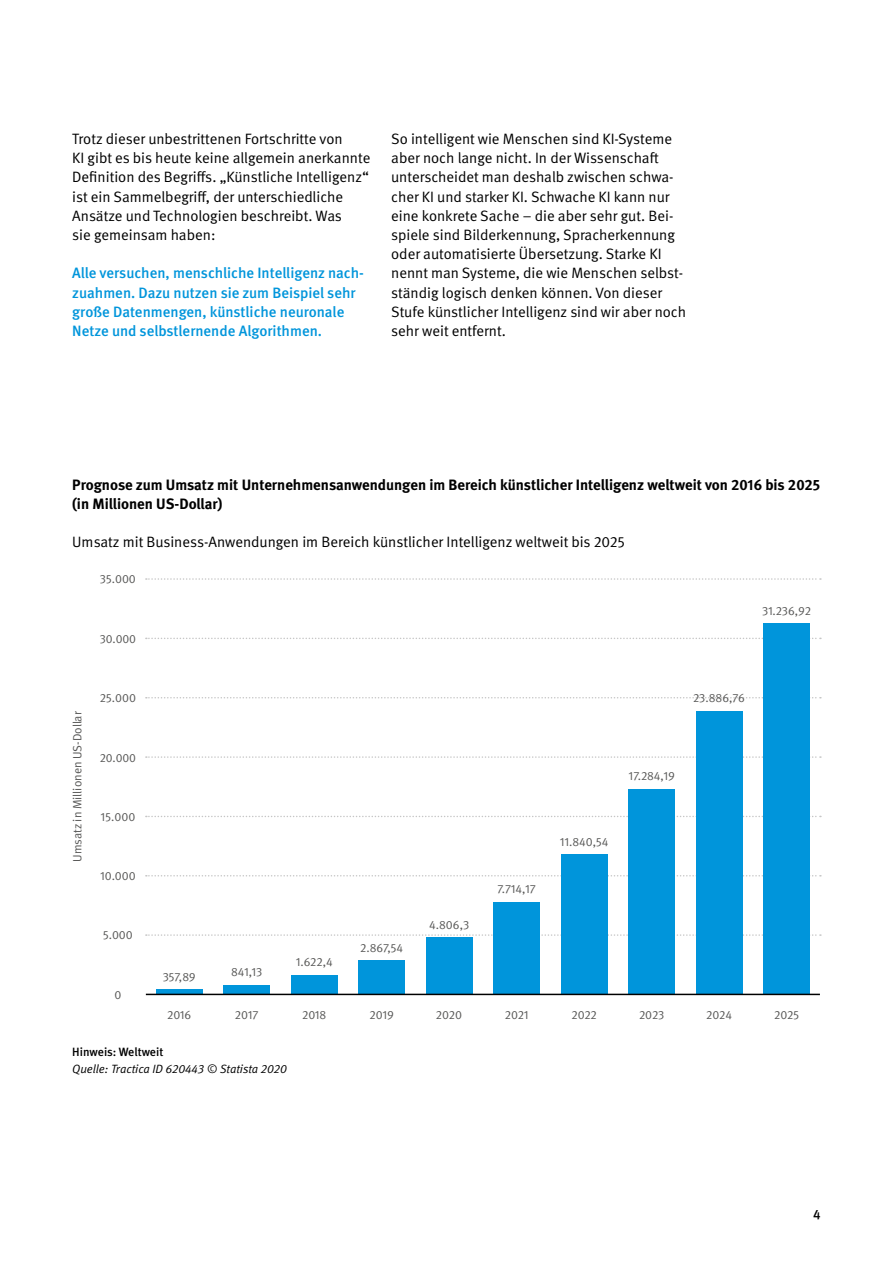
<style>
.page{position:relative;width:893px;height:1263px;background:#fff}
.page>*{position:absolute;margin:0;border:0;box-sizing:border-box;transform-origin:0 0}
.t1{font:15px/19.2px "DGUV Meta";color:#000}
.t2{font:500 15px/19.2px "DGUV Meta";color:#0095db}
.t3{font:700 15px/19.2px "DGUV Meta";color:#000}
.t4{font:500 13.5px "DGUV Meta";color:#000}
.t5{font:12px "DGUV Meta";color:#575756}
.t6{font:italic 12px "DGUV Meta";color:#000}
.t7{font:500 12px "DGUV Meta";color:#000}
</style>
<div class="page">
<svg style="left:146px;top:934px;width:675px;height:2px"></svg>
<svg style="left:146px;top:875px;width:675px;height:1px"></svg>
<svg style="left:146px;top:816px;width:675px;height:1px"></svg>
<svg style="left:146px;top:756px;width:675px;height:2px"></svg>
<svg style="left:146px;top:697px;width:675px;height:1px"></svg>
<svg style="left:146px;top:638px;width:675px;height:1px"></svg>
<svg style="left:146px;top:578px;width:675px;height:2px"></svg>
<div style="left:156px;top:989px;width:46px;height:5px;background:#0095db"></div>
<div style="left:223px;top:985px;width:47px;height:9px;background:#0095db"></div>
<div style="left:291px;top:975px;width:46px;height:19px;background:#0095db"></div>
<div style="left:358px;top:960px;width:47px;height:34px;background:#0095db"></div>
<div style="left:426px;top:937px;width:46px;height:57px;background:#0095db"></div>
<div style="left:493px;top:902px;width:47px;height:92px;background:#0095db"></div>
<div style="left:561px;top:854px;width:46px;height:140px;background:#0095db"></div>
<div style="left:628px;top:789px;width:47px;height:205px;background:#0095db"></div>
<div style="left:696px;top:711px;width:46px;height:283px;background:#0095db"></div>
<div style="left:763px;top:623px;width:47px;height:371px;background:#0095db"></div>
<hr style="left:146px;top:994px;width:674px;height:1px;background:#000">
<p class="t1" style="left:72px;top:130px;width:300px">Trotz dieser unbestrittenen Fortschritte von<br>KI gibt es bis heute keine allgemein anerkannte Definition des Begriffs. „Künstliche Intelligenz“ ist ein Sammelbegriff, der unterschiedliche Ansätze und Technologien beschreibt. Was<br>sie gemeinsam haben:</p>
<p class="t2" style="left:72px;top:264px;width:293px">Alle versuchen, menschliche Intelligenz nach&shy;zuahmen. Dazu nutzen sie zum Beispiel sehr große Datenmengen, künstliche neuronale Netze und selbstlernende Algorithmen.</p>
<p class="t1" style="left:391px;top:130px;width:296px">So intelligent wie Menschen sind KI-Systeme aber noch lange nicht. In der Wissenschaft unterscheidet man deshalb zwischen schwa&shy;cher KI und starker KI. Schwache KI kann nur eine konkrete Sache – die aber sehr gut. Bei&shy;spiele sind Bilderkennung, Spracherkennung oder automatisierte Übersetzung. Starke KI nennt man Systeme, die wie Menschen selbst&shy;ständig logisch denken können. Von dieser Stufe künstlicher Intelligenz sind wir aber noch sehr weit entfernt.</p>
<p class="t3" style="left:72px;top:475px;width:749px">Prognose zum Umsatz mit Unternehmensanwendungen im Bereich künstlicher Intelligenz weltweit von 2016 bis 2025 (in Millionen US-Dollar)</p>
<p class="t1" style="left:72px;top:533px;width:554px">Umsatz mit Business-Anwendungen im Bereich künstlicher Intelligenz weltweit bis 2025</p>
<p class="t5" style="left:100px;top:572px;width:38px">35.000</p>
<p class="t5" style="left:100px;top:632px;width:38px">30.000</p>
<p class="t5" style="left:70px;top:862px;width:152px;rotate:-90deg">Umsatz in Millionen US-Dollar</p>
<p class="t5" style="left:100px;top:691px;width:38px">25.000</p>
<p class="t5" style="left:100px;top:751px;width:38px">20.000</p>
<p class="t5" style="left:101px;top:810px;width:36px">15.000</p>
<p class="t5" style="left:100px;top:869px;width:37px">10.000</p>
<p class="t5" style="left:103px;top:928px;width:31px">5.000</p>
<p class="t5" style="left:114px;top:987px;width:8px">0</p>
<p class="t5" style="left:163px;top:970px;width:35px">357,89</p>
<p class="t5" style="left:167px;top:1008px;width:26px">2016</p>
<p class="t7" style="left:72px;top:1044px;width:93px">Hinweis: Weltweit</p>
<p class="t5" style="left:231px;top:965px;width:33px">841,13</p>
<p class="t5" style="left:762px;top:603px;width:51px">31.236,92</p>
<p class="t5" style="left:296px;top:955px;width:38px">1.622,4</p>
<p class="t5" style="left:360px;top:941px;width:45px">2.867,54</p>
<p class="t5" style="left:429px;top:918px;width:42px">4.806,3</p>
<p class="t5" style="left:693px;top:691px;width:53px">23.886,76</p>
<p class="t5" style="left:497px;top:882px;width:40px">7.714,17</p>
<p class="t5" style="left:628px;top:769px;width:48px">17.284,19</p>
<p class="t5" style="left:560px;top:835px;width:50px">11.840,54</p>
<p class="t5" style="left:235px;top:1008px;width:25px">2017</p>
<p class="t5" style="left:302px;top:1008px;width:26px">2018</p>
<p class="t5" style="left:370px;top:1008px;width:26px">2019</p>
<p class="t5" style="left:436px;top:1008px;width:28px">2020</p>
<p class="t5" style="left:505px;top:1008px;width:25px">2021</p>
<p class="t5" style="left:571px;top:1008px;width:27px">2022</p>
<p class="t5" style="left:639px;top:1008px;width:27px">2023</p>
<p class="t5" style="left:706px;top:1008px;width:27px">2024</p>
<p class="t5" style="left:774px;top:1008px;width:26px">2025</p>
<p class="t6" style="left:72px;top:1062px;width:216px">Quelle: Tractica ID 620443 © Statista 2020</p>
<p class="t4" style="left:813px;top:1207px;width:9px">4</p>
</div>
